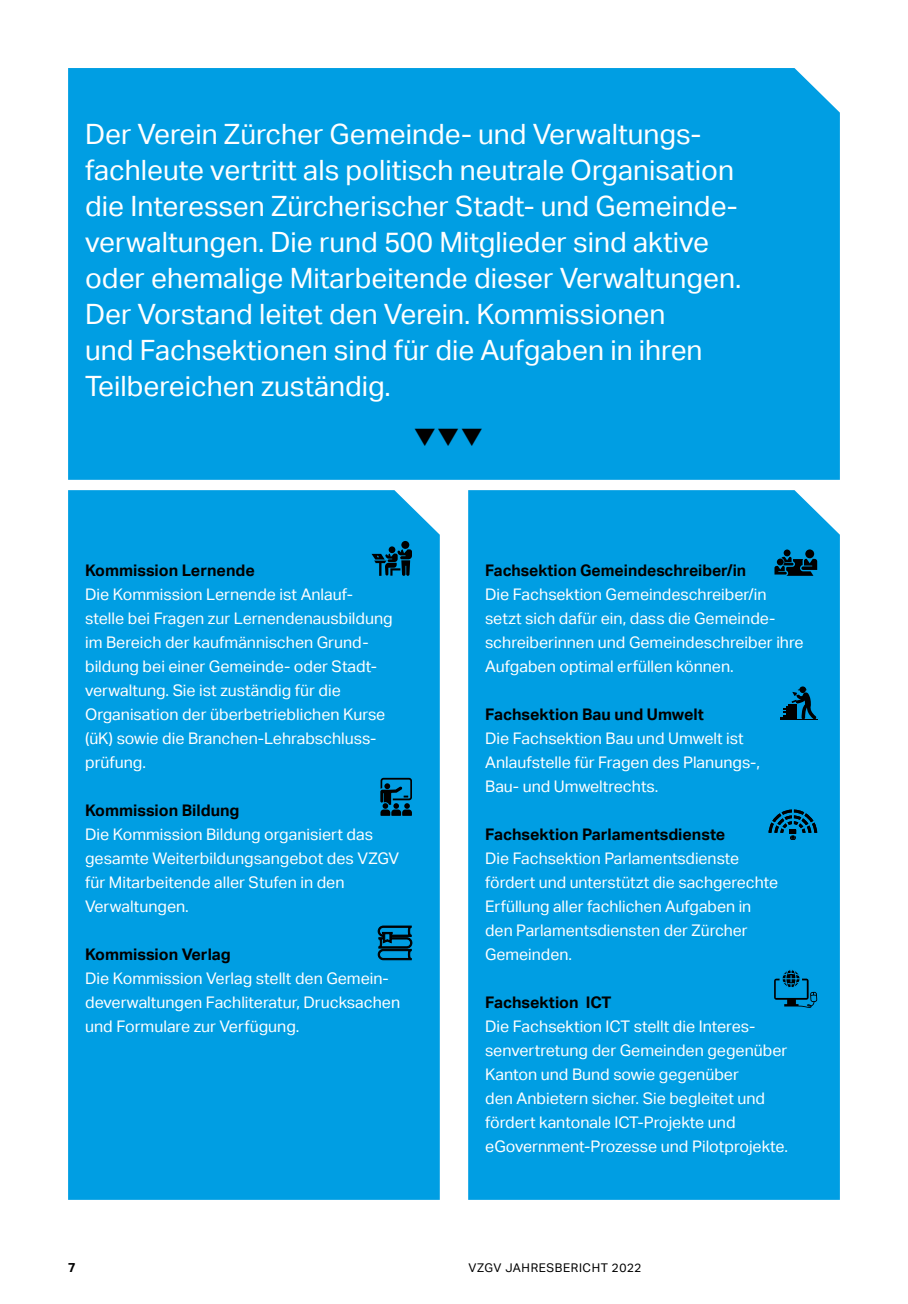
<style>
.page{position:relative;width:908px;height:1304px;background:#fff}
.page>*{position:absolute;margin:0;border:0;box-sizing:border-box;transform-origin:0 0}
.t1{font:28px/36px "Aktiv Grotesk";color:#fff}
.t2{font:24px "Wingdings 3";color:#000}
.t3{font:16px/24px "Aktiv Grotesk";color:#fff}
.t4{font:700 16px "Aktiv Grotesk";color:#000}
.t5{font:700 13px "Aktiv Grotesk";color:#000}
.t6{font:12px "Aktiv Grotesk";letter-spacing:.05em;color:#000}
</style>
<div class="page">
<div style="left:68px;top:490px;width:371px;height:710px;background:#009ee3"></div>
<div style="left:468px;top:490px;width:371px;height:710px;background:#009ee3"></div>
<div style="left:68px;top:68px;width:771px;height:412px;background:#009ee3"></div>
<div style="left:388px;top:546px;width:7px;height:7px;background:#000;border-radius:50%"></div>
<div style="left:401px;top:541px;width:8px;height:8px;background:#000;border-radius:50%"></div>
<svg style="left:371px;top:549px;width:41px;height:27px"></svg>
<svg style="left:380px;top:778px;width:32px;height:38px"></svg>
<svg style="left:378px;top:926px;width:34px;height:34px"></svg>
<div style="left:805px;top:549px;width:8px;height:9px;background:#000;border-radius:50%"></div>
<div style="left:783px;top:549px;width:7px;height:7px;background:#000;border-radius:50%"></div>
<svg style="left:774px;top:557px;width:42px;height:19px"></svg>
<svg style="left:780px;top:686px;width:36px;height:33px"></svg>
<hr style="left:779px;top:719px;width:37px;height:1px;background:#000">
<svg style="left:768px;top:810px;width:48px;height:30px"></svg>
<svg style="left:773px;top:969px;width:43px;height:39px;background:#0078ad"></svg>
<p class="t1" style="left:85px;top:116px;width:657px">Der Verein Zürcher Gemeinde- und Verwaltungs&shy;fachleute vertritt als politisch neutrale Organisation die Interessen Zürcherischer Stadt- und Gemeinde&shy;verwaltungen. Die rund 500 Mitglieder sind aktive oder ehemalige Mitarbeitende dieser Verwaltungen.<br>Der Vorstand leitet den Verein. Kommissionen<br>und Fachsektionen sind für die Aufgaben in ihren Teilbereichen zuständig.</p>
<h2 class="t2" style="left:413px;top:424px;width:72px">❑❑❑</h2>
<p class="t4" style="left:85px;top:561px;width:171px">Kommission Lernende</p>
<p class="t3" style="left:85px;top:582px;width:309px">Die Kommission Lernende ist Anlauf&shy;stelle bei Fragen zur Lernendenausbildung im Bereich der kaufmännischen Grund&shy;bildung bei einer Gemeinde- oder Stadt&shy;verwaltung. Sie ist zuständig für die Organisation der überbetrieblichen Kurse (üK) sowie die Branchen-Lehrabschluss&shy;prüfung.</p>
<p class="t4" style="left:85px;top:801px;width:156px">Kommission Bildung</p>
<p class="t3" style="left:85px;top:822px;width:315px">Die Kommission Bildung organisiert das gesamte Weiterbildungsangebot des VZGV für Mitarbeitende aller Stufen in den Verwaltungen.</p>
<p class="t4" style="left:85px;top:945px;width:147px">Kommission Verlag</p>
<p class="t3" style="left:85px;top:966px;width:316px">Die Kommission Verlag stellt den Gemein&shy;deverwaltungen Fachliteratur, Drucksachen und Formulare zur Verfügung.</p>
<p class="t4" style="left:485px;top:561px;width:262px">Fachsektion Gemeindeschreiber/in</p>
<p class="t3" style="left:485px;top:582px;width:320px">Die Fachsektion Gemeindeschreiber/in setzt sich dafür ein, dass die Gemeinde&shy;schreiberinnen und Gemeindeschreiber ihre Aufgaben optimal erfüllen können.</p>
<p class="t4" style="left:485px;top:705px;width:220px">Fachsektion Bau und Umwelt</p>
<p class="t3" style="left:485px;top:726px;width:276px">Die Fachsektion Bau und Umwelt ist<br>Anlaufstelle für Fragen des Planungs-,<br>Bau- und Umweltrechts.</p>
<p class="t4" style="left:485px;top:825px;width:241px">Fachsektion Parlamentsdienste</p>
<p class="t3" style="left:485px;top:846px;width:294px">Die Fachsektion Parlamentsdienste fördert und unterstützt die sachgerechte Erfüllung aller fachlichen Aufgaben in den Parlamentsdiensten der Zürcher Gemeinden.</p>
<p class="t4" style="left:485px;top:993px;width:128px">Fachsektion ICT</p>
<p class="t3" style="left:485px;top:1014px;width:304px">Die Fachsektion ICT stellt die Interes&shy;senvertretung der Gemeinden gegenüber Kanton und Bund sowie gegenüber<br>den Anbietern sicher. Sie begleitet und fördert kantonale ICT-Projekte und eGovernment-Prozesse und Pilotprojekte.</p>
<p class="t5" style="left:68px;top:1260px;width:9px">7</p>
<p class="t6" style="left:468px;top:1261px;width:174px">VZGV JAHRESBERICHT 2022</p>
</div>
